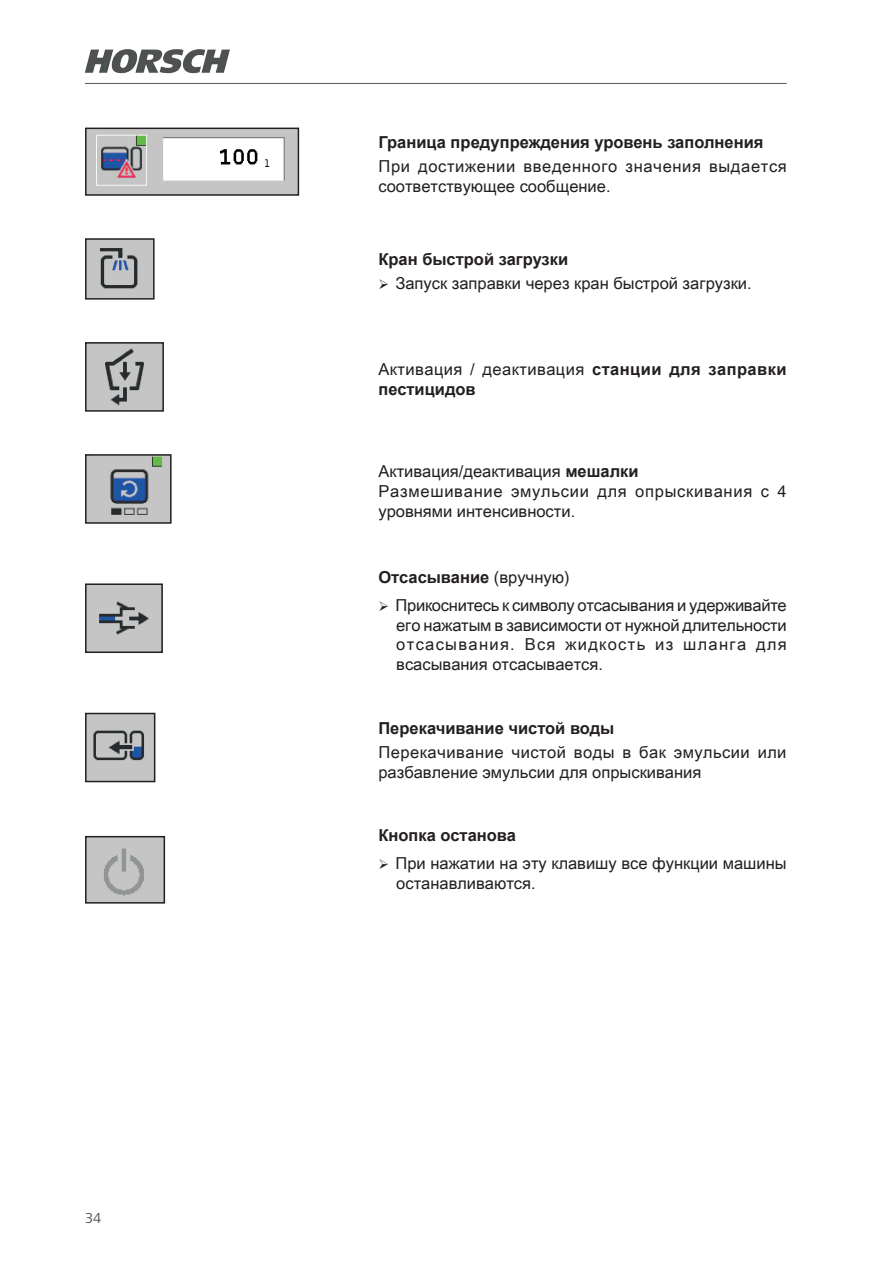
<style>
.page{position:relative;width:893px;height:1263px;background:#fff}
.page>*{position:absolute;margin:0;border:0;box-sizing:border-box;transform-origin:0 0}
.text{font:16.5px/19.8px "Arial Unicode MS";color:#231f20;text-align:justify}
.text_fett{font:700 16.5px/19.8px "Arial";color:#231f20}
.text-2{font:16.5px/19.8px "Arial Unicode MS";letter-spacing:.03em;color:#231f20}
.text-3{font:16.5px/19.8px "Arial Unicode MS";letter-spacing:.035em;color:#231f20}
.text-4{font:16.5px/19.8px "Arial Unicode MS";letter-spacing:.045em;color:#231f20}
.text-5{font:700 16.5px "Arial";color:#231f20}
.t1{font:15px "Frutiger Next LTW1 G";color:#57585a}
.s1{font-family:"Arial Unicode MS";font-weight:400}
.s2{font-family:"Arial";font-weight:700}
</style>
<div class="page">
<hr style="left:85px;top:83px;width:702px;height:1px;background:#57585a">
<img style="left:85px;top:49px;width:145px;height:24px">
<img style="left:88px;top:131px;width:208px;height:62px">
<div style="left:85px;top:128px;width:214px;height:68px;border:2px solid #231f20"></div>
<img style="left:88px;top:241px;width:64px;height:56px">
<div style="left:85px;top:238px;width:70px;height:62px;border:2px solid #231f20"></div>
<img style="left:88px;top:345px;width:73px;height:64px">
<div style="left:85px;top:342px;width:79px;height:70px;border:2px solid #231f20"></div>
<img style="left:88px;top:457px;width:81px;height:64px">
<div style="left:85px;top:454px;width:87px;height:70px;border:2px solid #231f20"></div>
<img style="left:88px;top:586px;width:72px;height:64px">
<div style="left:85px;top:583px;width:78px;height:70px;border:2px solid #231f20"></div>
<img style="left:88px;top:716px;width:64px;height:63px">
<div style="left:85px;top:713px;width:70px;height:69px;border:2px solid #231f20"></div>
<img style="left:88px;top:839px;width:74px;height:61px">
<div style="left:85px;top:836px;width:80px;height:67px;border:2px solid #231f20"></div>
<p class="t1" style="left:85px;top:1209px;width:18px">34</p>
<p class="text_fett" style="left:378px;top:132px;width:386px">Граница предупреждения уровень заполнения</p>
<p class="text-3" style="left:378px;top:156px;width:410px">При достижении введенного значения выдается соответствующее сообщение.</p>
<p class="text_fett" style="left:378px;top:249px;width:191px">Кран быстрой загрузки</p>
<p class="text" style="left:395px;top:273px;width:358px">Запуск заправки через кран быстрой загрузки.</p>
<p class="text_fett" style="left:378px;top:360px;width:410px"><span class="s1">Активация / деактивация</span> станции для заправки пестицидов</p>
<p class="text" style="left:378px;top:461px;width:262px">Активация/деактивация <span class="s2">мешалки</span></p>
<p class="text-4" style="left:378px;top:481px;width:410px">Размешивание эмульсии для опрыскивания с 4 уровнями интенсивности.</p>
<p class="text-5" style="left:378px;top:565px;width:193px">Отсасывание <span class="s1">(вручную)</span></p>
<p class="text" style="left:395px;top:595px;width:393px">Прикоснитесь к символу отсасывания и удерживайте его нажатым в зависимости от нужной длительности отсасывания. Вся жидкость из шланга для всасывания отсасывается.</p>
<p class="text_fett" style="left:378px;top:718px;width:237px">Перекачивание чистой воды</p>
<p class="text-2" style="left:378px;top:742px;width:410px">Перекачивание чистой воды в бак эмульсии или разбавление эмульсии для опрыскивания</p>
<p class="text_fett" style="left:378px;top:825px;width:139px">Кнопка останова</p>
<p class="text" style="left:395px;top:853px;width:393px">При нажатии на эту клавишу все функции машины останавливаются.</p>
</div>
